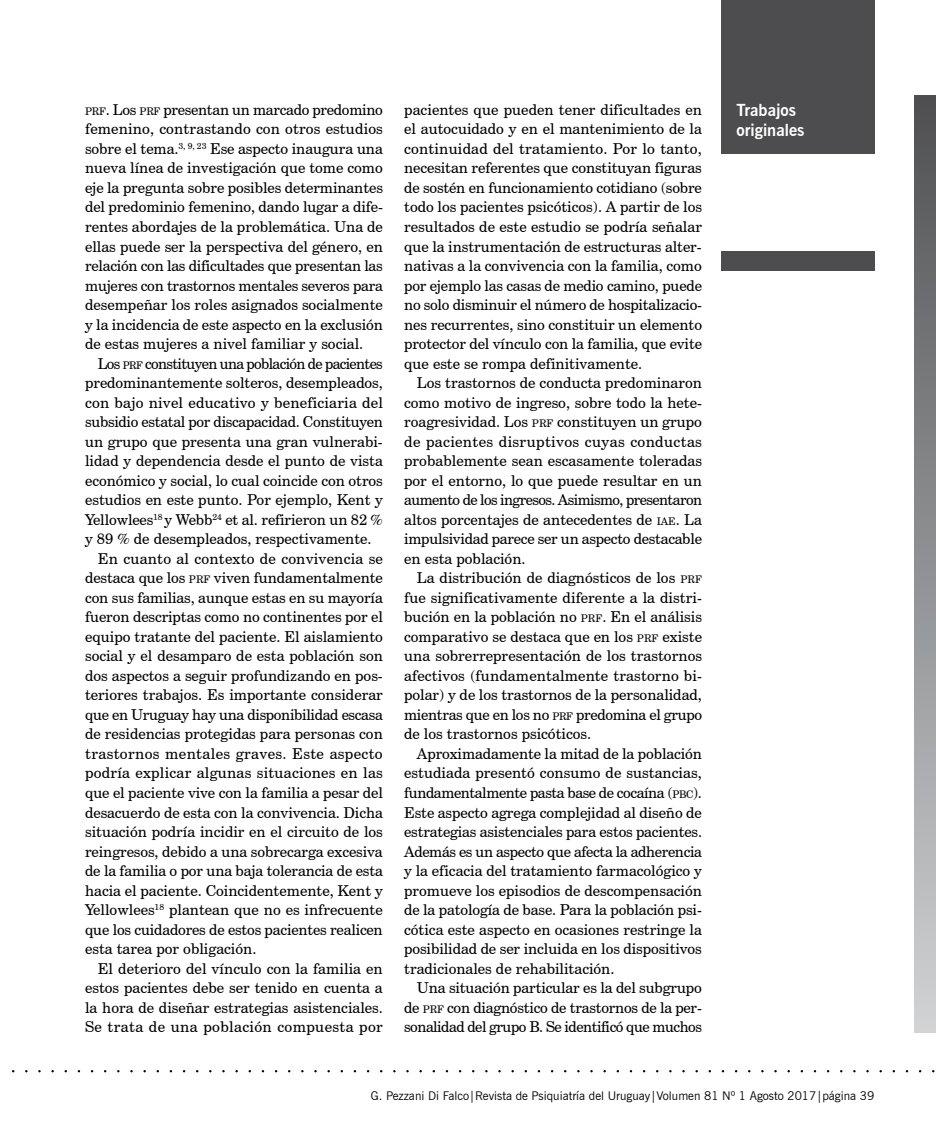
<style>
.page{position:relative;width:936px;height:1132px;background:#fff}
.page>*{position:absolute;margin:0;border:0;box-sizing:border-box;transform-origin:0 0}
.t1{font:700 16.5px/19.8px "News Gothic BT";color:#fff}
.t2{font:15px/19.5px "Century Schoolbook BT";color:#000;text-align:justify}
.t3{font:15px "Century Schoolbook BT";letter-spacing:-.02em;color:#000}
.t4{font:15px "Century Schoolbook BT";letter-spacing:.02em;color:#000}
.t5{font:15px "Century Schoolbook BT";letter-spacing:-.04em;color:#000}
.t6{font:12px "News Gothic BT";color:#000}
.s1{font-size:10.5px}
.s2{font-style:inherit}
</style>
<div class="page">
<div style="left:721px;top:251px;width:153px;height:20px;background:#4d4d4f"></div>
<div style="left:914px;top:95px;width:21px;height:936px;background:linear-gradient(to bottom,#4f5053,#cfd2d4)"></div>
<div style="left:721px;top:0;width:153px;height:154px;background:#4d4d4f"></div>
<p class="t2" style="left:85px;top:100px;width:299px"><span class="s1">PRF</span>. Los <span class="s1">PRF</span> presentan un marcado predomino femenino, contrastando con otros estudios sobre el tema.<sup>3,</sup> <sup>9,</sup> <sup>23</sup> Ese aspecto inaugura una nueva línea de investigación que tome como eje la pregunta sobre posibles determinantes del predominio femenino, dando lugar a dife&shy;rentes abordajes de la problemática. Una de ellas puede ser la perspectiva del género, en relación con las dificultades que presentan las mujeres con trastornos mentales severos para desempeñar los roles asignados socialmente y la incidencia de este aspecto en la exclusión de estas mujeres a nivel familiar y social.</p>
<p class="t5" style="left:98px;top:354px;width:286px">Los <span class="s1">PRF</span> constituyen una población de pacientes</p>
<p class="t2" style="left:85px;top:373px;width:299px">predominantemente solteros, desempleados,</p>
<p class="t2" style="left:85px;top:392px;width:299px">con bajo nivel educativo y beneficiaria del</p>
<p class="t3" style="left:85px;top:412px;width:299px">subsidio estatal por discapacidad. Constituyen</p>
<p class="t2" style="left:85px;top:431px;width:299px">un grupo que presenta una gran vulnerabi-</p>
<p class="t2" style="left:85px;top:451px;width:299px">lidad y dependencia desde el punto de vista</p>
<p class="t2" style="left:85px;top:470px;width:299px">económico y social, lo cual coincide con otros</p>
<p class="t2" style="left:85px;top:490px;width:299px">estudios en este punto. Por ejemplo, Kent y</p>
<p class="t2" style="left:85px;top:509px;width:299px">Yellowlees<sup>18</sup> y Webb<sup>24</sup> et al. refirieron un 82 %</p>
<p class="t2" style="left:85px;top:529px;width:288px">y 89 % de desempleados, respectivamente.</p>
<p class="t2" style="left:98px;top:548px;width:286px">En cuanto al contexto de convivencia se</p>
<p class="t2" style="left:85px;top:568px;width:299px">destaca que los <span class="s1">PRF</span> viven fundamentalmente</p>
<p class="t2" style="left:85px;top:587px;width:299px">con sus familias, aunque estas en su mayoría</p>
<p class="t2" style="left:85px;top:607px;width:299px">fueron descriptas como no continentes por el</p>
<p class="t2" style="left:85px;top:626px;width:299px">equipo tratante del paciente. El aislamiento</p>
<p class="t2" style="left:85px;top:646px;width:299px">social y el desamparo de esta población son</p>
<p class="t2" style="left:85px;top:665px;width:299px">dos aspectos a seguir profundizando en pos-</p>
<p class="t2" style="left:85px;top:685px;width:299px">teriores trabajos. Es importante considerar</p>
<p class="t3" style="left:85px;top:705px;width:299px">que en Uruguay hay una disponibilidad escasa</p>
<p class="t2" style="left:85px;top:724px;width:299px">de residencias protegidas para personas con</p>
<p class="t4" style="left:85px;top:744px;width:299px">trastornos mentales graves. Este aspecto</p>
<p class="t2" style="left:85px;top:763px;width:299px">podría explicar algunas situaciones en las</p>
<p class="t2" style="left:85px;top:782px;width:299px">que el paciente vive con la familia a pesar del</p>
<p class="t2" style="left:85px;top:802px;width:299px">desacuerdo de esta con la convivencia. Dicha</p>
<p class="t2" style="left:85px;top:821px;width:299px">situación podría incidir en el circuito de los</p>
<p class="t2" style="left:85px;top:841px;width:299px">reingresos, debido a una sobrecarga excesiva</p>
<p class="t2" style="left:85px;top:860px;width:299px">de la familia o por una baja tolerancia de esta</p>
<p class="t2" style="left:85px;top:880px;width:299px">hacia el paciente. Coincidentemente, Kent y</p>
<p class="t2" style="left:85px;top:899px;width:299px">Yellowlees<sup>18</sup> plantean que no es infrecuente</p>
<p class="t2" style="left:85px;top:919px;width:299px">que los cuidadores de estos pacientes realicen</p>
<p class="t2" style="left:85px;top:938px;width:173px">esta tarea por obligación.</p>
<p class="t2" style="left:98px;top:958px;width:286px">El deterioro del vínculo con la familia en</p>
<p class="t2" style="left:85px;top:977px;width:299px">estos pacientes debe ser tenido en cuenta a</p>
<p class="t2" style="left:85px;top:997px;width:299px">la hora de diseñar estrategias asistenciales.</p>
<p class="t4" style="left:85px;top:1017px;width:299px">Se trata de una población compuesta por</p>
<p class="t2" style="left:404px;top:100px;width:299px">pacientes que pueden tener dificultades en el autocuidado y en el mantenimiento de la continuidad del tratamiento. Por lo tanto, necesitan referentes que constituyan figuras de sostén en funcionamiento cotidiano (sobre todo los pacientes psicóticos). A partir de los resultados de este estudio se podría señalar que la instrumentación de estructuras alter&shy;nativas a la convivencia con la familia, como por ejemplo las casas de medio camino, puede no solo disminuir el número de hospitalizacio&shy;nes recurrentes, sino constituir un elemento protector del vínculo con la familia, que evite que este se rompa definitivamente.</p>
<p class="t2" style="left:404px;top:373px;width:299px;text-indent:13px">Los trastornos de conducta predominaron como motivo de ingreso, sobre todo la hete&shy;roagresividad. Los <span class="s1">PRF</span> constituyen un grupo de pacientes disruptivos cuyas conductas probablemente sean escasamente toleradas por el entorno, lo que puede resultar en un aumento de los ingresos. Asimismo, presentaron altos porcentajes de antecedentes de <span class="s1">IAE</span>. La impulsividad parece ser un aspecto destacable en esta población.</p>
<p class="t2" style="left:404px;top:568px;width:299px;text-indent:13px">La distribución de diagnósticos de los <span class="s1">PRF </span>fue significativamente diferente a la distri&shy;bución en la población no <span class="s1">PRF</span>. En el análisis comparativo se destaca que en los <span class="s1">PRF</span> existe una sobrerrepresentación de los trastornos afectivos (fundamentalmente trastorno bi&shy;polar) y de los trastornos de la personalidad, mientras que en los no <span class="s1">PRF</span> predomina el grupo de los trastornos psicóticos.</p>
<p class="t2" style="left:404px;top:743px;width:299px;text-indent:13px">Aproximadamente la mitad de la población estudiada presentó consumo de sustancias, fundamentalmente pasta base de cocaína (<span class="s1">PBC</span><span class="s2">)</span>.<br>Este aspecto agrega complejidad al diseño de estrategias asistenciales para estos pacientes.<br>Además es un aspecto que afecta la adherencia y la eficacia del tratamiento farmacológico y promueve los episodios de descompensación de la patología de base. Para la población psi&shy;cótica este aspecto en ocasiones restringe la posibilidad de ser incluida en los dispositivos tradicionales de rehabilitación.</p>
<p class="t2" style="left:404px;top:977px;width:299px;text-indent:13px">Una situación particular es la del subgrupo de <span class="s1">PRF</span> con diagnóstico de trastornos de la per&shy;sonalidad del grupo B. Se identificó que muchos</p>
<p class="t1" style="left:736px;top:100px;width:69px">Trabajos originales</p>
<p class="t6" style="left:371px;top:1087px;width:505px">G. Pezzani Di Falco|Revista de Psiquiatría del Uruguay|Volumen 81 Nº 1 Agosto 2017|página 39</p>
</div>
